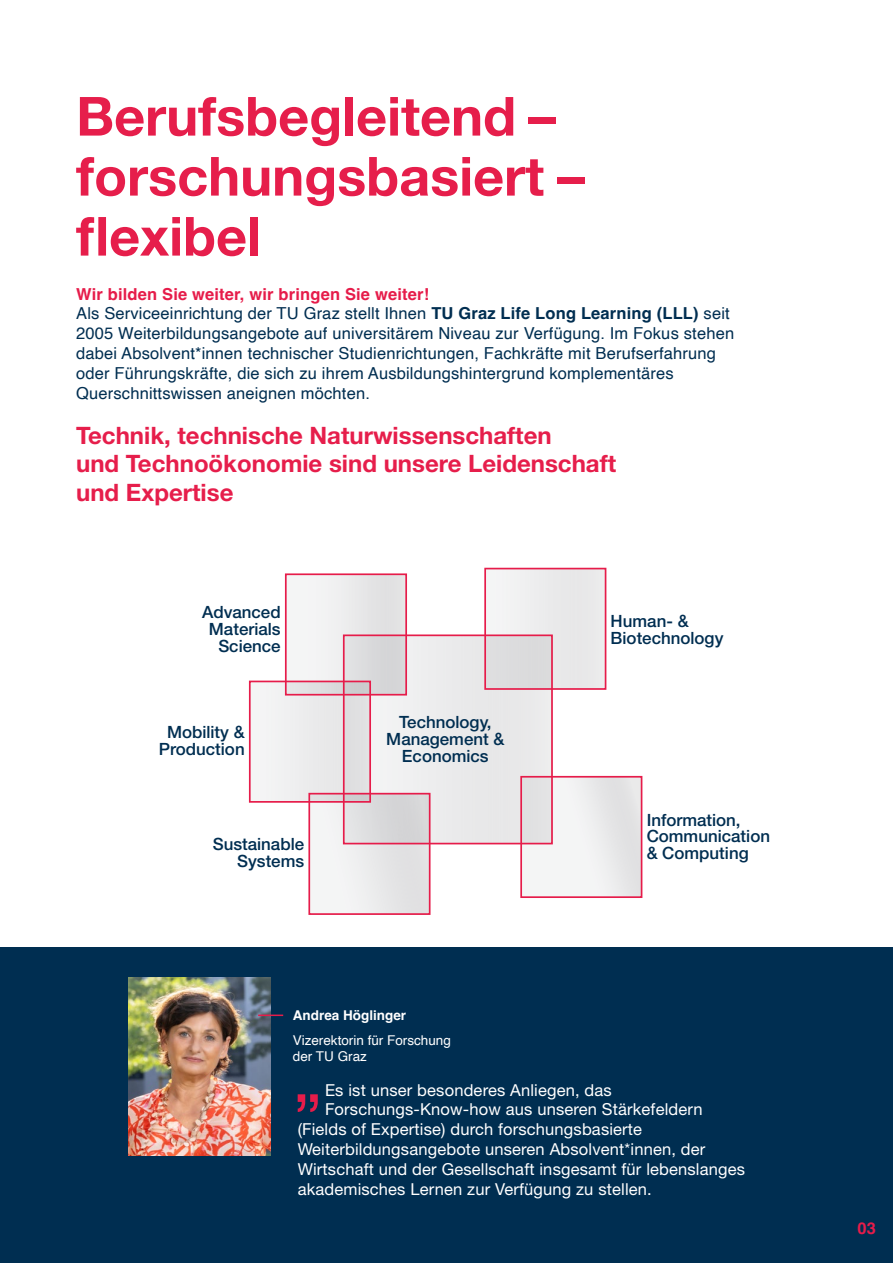
<style>
.page{position:relative;width:893px;height:1263px;background:#fff}
.page>*{position:absolute;margin:0;border:0;box-sizing:border-box;transform-origin:0 0}
.t1{font:68.4px "Helvetica Neue LT Std";color:#e61c4a}
.t2{font:700 54px/60px "Helvetica Neue";color:#e61e4b}
.t3{font:700 24px/28.8px "Helvetica Neue LT Std";color:#e61e4b}
.t4{font:500 16.95px/17px "Helvetica Neue LT Std";color:#002e51;text-align:right}
.t5{font:16.5px/19.8px "Helvetica";letter-spacing:.01em;color:#002e51}
.t6{font:16.5px "Helvetica Neue LT Std";letter-spacing:.01em;color:#fff}
.t7{font:700 16.5px "Helvetica";color:#e61c4a}
.t8{font:13.5px/16.2px "Helvetica";color:#fff}
.t9{font:700 13.5px "Helvetica";color:#fff}
.s1{font-weight:700;color:#e61c4a}
.s2{font-weight:700}
</style>
<div class="page">
<div style="left:0;top:947px;width:893px;height:316px;background:#002e51"></div>
<img style="left:129px;top:978px;width:142px;height:178px">
<hr style="left:258px;top:1014px;width:25px;height:2px;background:#e61c4a">
<div style="left:344px;top:635px;width:208px;height:208px;background:#eaeaeb"></div>
<div style="left:485px;top:569px;width:121px;height:120px;background:linear-gradient(to bottom,#f1f1f1,#dfdfe1)"></div>
<div style="left:286px;top:574px;width:120px;height:121px;background:linear-gradient(to right,#faf8f9,#d8d8da)"></div>
<div style="left:250px;top:681px;width:120px;height:121px;background:linear-gradient(to right,#f7f7f8,#dddadc)"></div>
<svg style="left:311px;top:796px;width:116px;height:116px"></svg>
<svg style="left:523px;top:779px;width:116px;height:116px"></svg>
<div style="left:343px;top:634px;width:210px;height:210px;border:2px solid #e61c4a"></div>
<div style="left:484px;top:568px;width:122px;height:122px;border:2px solid #e61c4a"></div>
<div style="left:285px;top:573px;width:122px;height:122px;border:2px solid #e61c4a"></div>
<div style="left:249px;top:681px;width:122px;height:122px;border:2px solid #e61c4a"></div>
<div style="left:308px;top:793px;width:122px;height:122px;border:2px solid #e61c4a"></div>
<div style="left:520px;top:776px;width:122px;height:122px;border:2px solid #e61c4a"></div>
<h2 class="t2" style="left:76px;top:88px;width:510px">Berufsbegleitend – forschungsbasiert – flexibel</h2>
<p class="t5" style="left:76px;top:284px;width:659px"><span class="s1">Wir bilden Sie weiter, wir bringen Sie weiter!<br></span>Als Serviceeinrichtung der TU Graz stellt Ihnen <span class="s2">TU Graz Life Long Learning (LLL)</span> seit 2005 Weiterbildungsangebote auf universitärem Niveau zur Verfügung. Im Fokus stehen dabei Absolvent*innen technischer Studienrichtungen, Fachkräfte mit Berufserfahrung oder Führungskräfte, die sich zu ihrem Ausbildungshintergrund komplementäres Querschnittswissen aneignen möchten.</p>
<h3 class="t3" style="left:76px;top:420px;width:541px">Technik, technische Naturwissenschaften<br>und Technoökonomie sind unsere Leidenschaft und Expertise</h3>
<p class="t4" style="left:202px;top:604px;width:80px">Advanced<br>Materials<br>Science</p>
<p class="t4" style="left:159px;top:723px;width:87px;text-align:center">Mobility &amp;<br>Production</p>
<p class="t4" style="left:386px;top:713px;width:120px;text-align:center">Technology,<br>Management &amp;<br>Economics</p>
<p class="t4" style="left:213px;top:835px;width:93px">Sustainable<br>Systems</p>
<p class="t9" style="left:293px;top:1007px;width:115px">Andrea Höglinger</p>
<p class="t8" style="left:293px;top:1033px;width:160px">Vizerektorin für Forschung der TU Graz</p>
<p class="t4" style="left:611px;top:613px;width:114px;text-align:left">Human- &amp;<br>Biotechnology</p>
<p class="t4" style="left:647px;top:811px;width:125px;text-align:left">Information,<br>Communication &amp; Computing</p>
<p class="t6" style="left:325px;top:1080px;width:288px">Es ist unser besonderes Anliegen, das</p>
<p class="t6" style="left:325px;top:1100px;width:379px">Forschungs-Know-how aus unseren Stärkefeldern</p>
<p class="t6" style="left:298px;top:1119px;width:346px">(Fields of Expertise) durch forschungsbasierte</p>
<p class="t6" style="left:298px;top:1139px;width:409px">Weiterbildungsangebote unseren Absolvent*innen, der</p>
<p class="t6" style="left:298px;top:1159px;width:449px">Wirtschaft und der Gesellschaft insgesamt für lebenslanges</p>
<p class="t6" style="left:298px;top:1179px;width:356px">akademisches Lernen zur Verfügung zu stellen.</p>
<h1 class="t1" style="left:293px;top:1037px;width:31px">„</h1>
<p class="t7" style="left:857px;top:1218px;width:20px">03</p>
</div>
